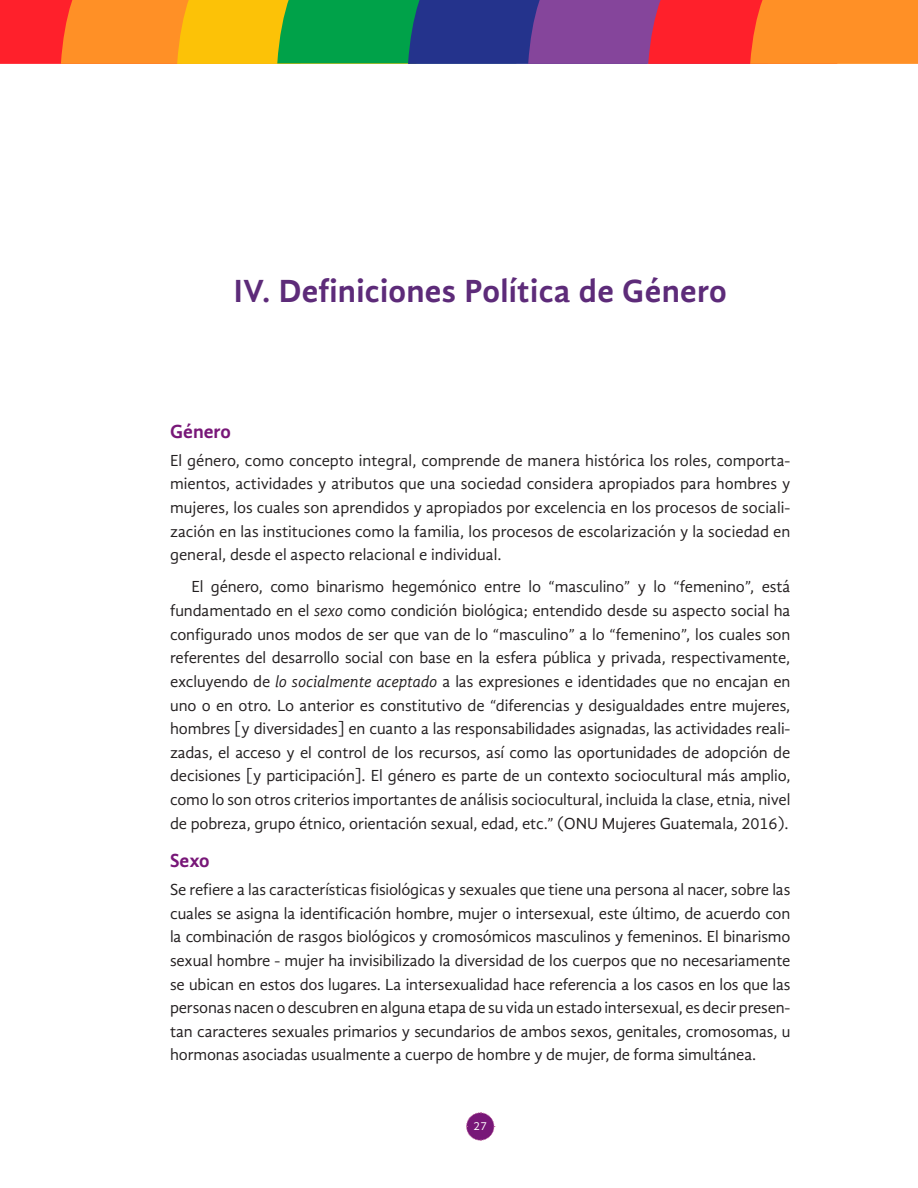
<style>
.page{position:relative;width:918px;height:1188px;background:#fff}
.page>*{position:absolute;margin:0;border:0;box-sizing:border-box;transform-origin:0 0}
.T0{font:700 33px "Gandhi Sans";letter-spacing:.01em;color:#5d2b79}
.PRIMER_T1-DESPUES-DE{font:700 19.5px "Gandhi Sans";color:#781778}
.T1{font:700 19.5px "Gandhi Sans";color:#781778}
.PARRAFO_NORMAL{font:16.5px/23.7px "Gandhi Sans";letter-spacing:-.01em;color:#231f20;text-align:justify}
.PARRAFO-INDENTADO{font:16.5px/23.7px "Gandhi Sans";letter-spacing:-.005em;color:#231f20;text-align:justify}
.t1{font:12px "Gandhi Sans";color:#fff}
.s1{font-style:italic}
</style>
<div class="page">
<svg style="left:0;top:0;width:918px;height:64px"></svg>
<svg style="left:466px;top:1112px;width:29px;height:29px"></svg>
<p class="T0" style="left:234px;top:271px;width:495px">IV. Definiciones Política de Género</p>
<p class="PRIMER_T1-DESPUES-DE" style="left:170px;top:420px;width:62px">Género</p>
<p class="PARRAFO_NORMAL" style="left:170px;top:448px;width:622px">El género, como concepto integral, comprende de manera histórica los roles, comporta&shy;mientos, actividades y atributos que una sociedad considera apropiados para hombres y mujeres, los cuales son aprendidos y apropiados por excelencia en los procesos de sociali&shy;zación en las instituciones como la familia, los procesos de escolarización y la sociedad en general, desde el aspecto relacional e individual.</p>
<p class="PARRAFO-INDENTADO" style="left:170px;top:575px;width:622px;text-indent:21px">El género, como binarismo hegemónico entre lo “masculino” y lo “femenino”, está fundamentado en el <span class="s1">sexo</span> como condición biológica; entendido desde su aspecto social ha configurado unos modos de ser que van de lo “masculino” a lo “femenino”, los cuales son referentes del desarrollo social con base en la esfera pública y privada, respectivamente, excluyendo de <span class="s1">lo socialmente aceptado</span> a las expresiones e identidades que no encajan en uno o en otro<span class="s1">.</span> Lo anterior es constitutivo de “diferencias y desigualdades entre mujeres, hombres [y diversidades] en cuanto a las responsabilidades asignadas, las actividades reali&shy;zadas, el acceso y el control de los recursos, así como las oportunidades de adopción de decisiones [y participación]. El género es parte de un contexto sociocultural más amplio, como lo son otros criterios importantes de análisis sociocultural, incluida la clase, etnia, nivel de pobreza, grupo étnico, orientación sexual, edad, etc.” (ONU Mujeres Guatemala, 2016).</p>
<p class="T1" style="left:170px;top:849px;width:41px">Sexo</p>
<p class="PARRAFO_NORMAL" style="left:170px;top:878px;width:622px">Se refiere a las características fisiológicas y sexuales que tiene una persona al nacer, sobre las cuales se asigna la identificación hombre, mujer o intersexual, este último, de acuerdo con la combinación de rasgos biológicos y cromosómicos masculinos y femeninos. El binarismo sexual hombre - mujer ha invisibilizado la diversidad de los cuerpos que no necesariamente se ubican en estos dos lugares. La intersexualidad hace referencia a los casos en los que las personas nacen o descubren en alguna etapa de su vida un estado intersexual, es decir presen&shy;tan caracteres sexuales primarios y secundarios de ambos sexos, genitales, cromosomas, u hormonas asociadas usualmente a cuerpo de hombre y de mujer, de forma simultánea.</p>
<p class="t1" style="left:474px;top:1119px;width:15px">27</p>
</div>
